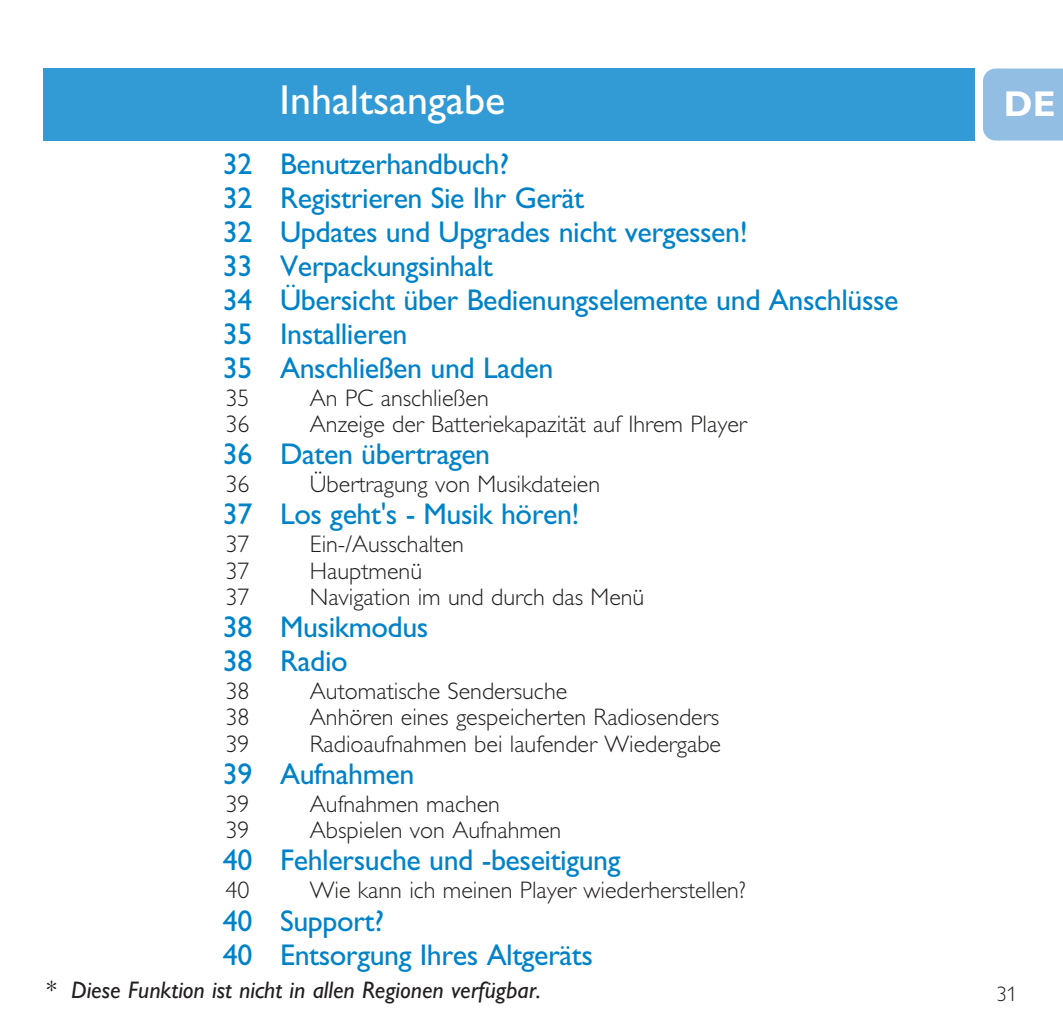
<style>
.page{position:relative;width:1063px;height:1021px;background:#fff}
.page>*{position:absolute;margin:0;border:0;box-sizing:border-box;transform-origin:0 0}
.t1{font:42px "Gill Alt One";color:#fff}
.t2{font:700 36px "Gill Alt One";color:#fff}
.t3{font:30px/33.9px "Gill Alt One";letter-spacing:-.015em;color:#0082c8}
.t4{font:300 24px "Gill Alt One";color:#231f20}
.t5{font:italic 24px "Gill Alt One";color:#231f20}
.t6{font:300 21px "Gill Alt One";color:#231f20}
</style>
<div class="page">
<div style="left:43px;top:69px;width:931px;height:72px;background:#329bd5"></div>
<div style="left:983px;top:69px;width:80px;height:72px;background:#92bee4"></div>
<h1 class="t1" style="left:280px;top:85px;width:227px">Inhaltsangabe</h1>
<h2 class="t2" style="left:1004px;top:92px;width:53px">DE</h2>
<p class="t3" style="left:223px;top:150px;width:677px">32 Benutzerhandbuch?<br>32 Registrieren Sie Ihr Gerät<br>32 Updates und Upgrades nicht vergessen!<br>33 Verpackungsinhalt<br>34 Übersicht über Bedienungselemente und Anschlüsse<br>35 Installieren<br>35 Anschließen und Laden</p>
<p class="t4" style="left:226px;top:389px;width:25px">35</p>
<p class="t4" style="left:310px;top:389px;width:180px">An PC anschließen</p>
<p class="t4" style="left:226px;top:415px;width:25px">36</p>
<p class="t4" style="left:310px;top:415px;width:438px">Anzeige der Batteriekapazität auf Ihrem Player</p>
<p class="t3" style="left:223px;top:440px;width:269px">36 Daten übertragen</p>
<p class="t4" style="left:226px;top:475px;width:25px">36</p>
<p class="t4" style="left:310px;top:475px;width:292px">Übertragung von Musikdateien</p>
<p class="t3" style="left:223px;top:500px;width:358px">37 Los geht's - Musik hören!</p>
<p class="t4" style="left:226px;top:536px;width:25px">37</p>
<p class="t4" style="left:310px;top:536px;width:156px">Ein-/Ausschalten</p>
<p class="t4" style="left:226px;top:562px;width:25px">37</p>
<p class="t4" style="left:310px;top:562px;width:114px">Hauptmenü</p>
<p class="t4" style="left:226px;top:588px;width:25px">37</p>
<p class="t4" style="left:310px;top:588px;width:336px">Navigation im und durch das Menü</p>
<p class="t3" style="left:223px;top:613px;width:207px">38 Musikmodus<br>38 Radio</p>
<p class="t4" style="left:226px;top:682px;width:25px">38</p>
<p class="t4" style="left:310px;top:682px;width:259px">Automatische Sendersuche</p>
<p class="t4" style="left:226px;top:708px;width:25px">38</p>
<p class="t4" style="left:310px;top:708px;width:411px">Anhören eines gespeicherten Radiosenders</p>
<p class="t4" style="left:226px;top:735px;width:25px">39</p>
<p class="t4" style="left:310px;top:735px;width:413px">Radioaufnahmen bei laufender Wiedergabe</p>
<p class="t3" style="left:223px;top:760px;width:193px">39 Aufnahmen</p>
<p class="t4" style="left:226px;top:795px;width:25px">39</p>
<p class="t4" style="left:310px;top:795px;width:192px">Aufnahmen machen</p>
<p class="t4" style="left:226px;top:821px;width:25px">39</p>
<p class="t4" style="left:310px;top:821px;width:253px">Abspielen von Aufnahmen</p>
<p class="t3" style="left:223px;top:846px;width:399px">40 Fehlersuche und -beseitigung</p>
<p class="t4" style="left:226px;top:881px;width:25px">40</p>
<p class="t4" style="left:310px;top:881px;width:437px">Wie kann ich meinen Player wiederherstellen?</p>
<p class="t3" style="left:223px;top:906px;width:372px">40 Support?<br>40 Entsorgung Ihres Altgeräts</p>
<p class="t5" style="left:46px;top:981px;width:497px">* Diese Funktion ist nicht in allen Regionen verfügbar.</p>
<p class="t6" style="left:996px;top:986px;width:22px">31</p>
</div>
